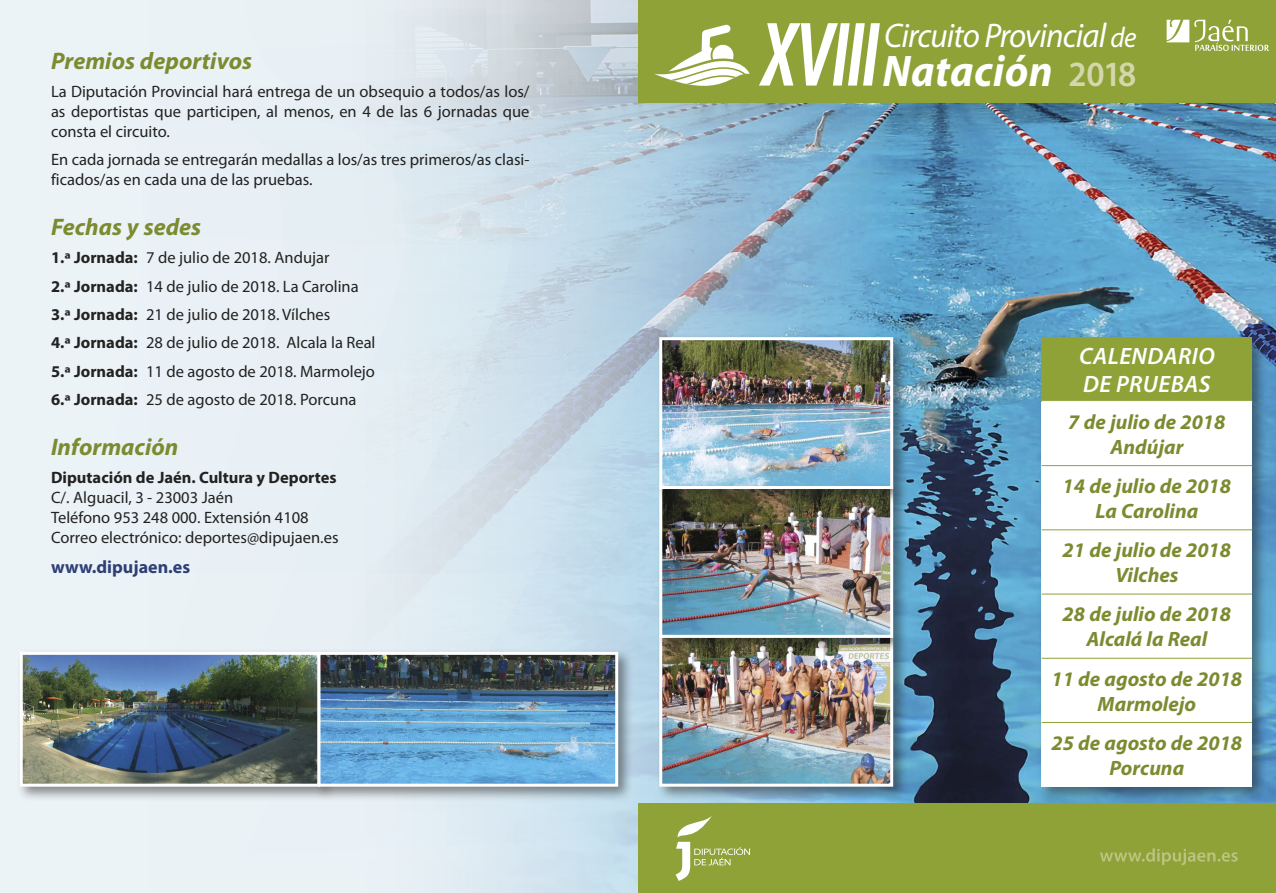
<style>
.page{position:relative;width:1276px;height:893px;background:#eaf2f6}
.page>*{position:absolute;margin:0;border:0;box-sizing:border-box;transform-origin:0 0}
.t1{font:italic 700 92.55px "Myriad Pro";letter-spacing:-.03em;color:#fff;scale:.67 1}
.t2{font:italic 700 44.4px "Myriad Pro";letter-spacing:.01em;color:#fff;scale:.96 1}
.t3{font:italic 34.35px "Myriad Pro";letter-spacing:-.025em;color:#fff;scale:.96 1}
.t4{font:italic 700 24px "Myriad Pro";color:#7b8b30}
.t5{font:italic 600 23.7px/28.5px "Myriad Pro";letter-spacing:.02em;color:#fff}
.t6{font:italic 700 20.85px/24.9px "Myriad Pro";color:#7b8b30;text-align:center}
.t7{font:700 18px "Myriad Pro";color:#2e3f76}
.t8{font:16.5px/19.8px "Myriad Pro";color:#222221}
.t9{font:700 16.5px "Myriad Pro";color:#222221}
.s1{font-weight:700}
.s2{font-size:28.65px}
.s3{font-weight:600;font-style:normal;font-size:35.55px;color:#d3d7ab}
</style>
<div class="page">
<img style="left:366px;top:0;width:910px;height:893px">
<div style="left:638px;top:804px;width:638px;height:89px;background:#8fa238"></div>
<svg style="left:675px;top:816px;width:75px;height:65px"></svg>
<svg style="left:1100px;top:848px;width:137px;height:17px"></svg>
<div style="left:638px;top:0;width:638px;height:102px;background:#8fa238"></div>
<svg style="left:654px;top:24px;width:96px;height:62px"></svg>
<svg style="left:1166px;top:20px;width:103px;height:31px"></svg>
<div style="left:656px;top:631px;width:252px;height:171px;background:#222221;opacity:.5"></div>
<img style="left:663px;top:653px;width:226px;height:130px">
<div style="left:659px;top:635px;width:234px;height:152px;border:3px solid #fff"></div>
<div style="left:656px;top:483px;width:252px;height:170px;background:#222221;opacity:.5"></div>
<div style="left:659px;top:486px;width:234px;height:152px;border:3px solid #fff"></div>
<div style="left:656px;top:334px;width:252px;height:170px;background:#222221;opacity:.5"></div>
<div style="left:659px;top:337px;width:234px;height:152px;border:3px solid #fff"></div>
<div style="left:16px;top:648px;width:320px;height:154px;background:#222221;opacity:.5"></div>
<img style="left:24px;top:656px;width:290px;height:127px">
<div style="left:20px;top:652px;width:300px;height:135px;border:3px solid #fff"></div>
<div style="left:314px;top:648px;width:319px;height:154px;background:#222221;opacity:.5"></div>
<div style="left:317px;top:652px;width:301px;height:135px;border:3px solid #fff"></div>
<div style="left:1038px;top:334px;width:229px;height:468px;background:#222221;opacity:.5"></div>
<div style="left:1041px;top:337px;width:211px;height:450px;background:#fff"></div>
<div style="left:1041px;top:337px;width:211px;height:64px;background:#8fa238"></div>
<hr style="left:1041px;top:465px;width:211px;height:1px;background:#8fa238">
<hr style="left:1041px;top:529px;width:211px;height:1px;background:#8fa238">
<hr style="left:1041px;top:594px;width:211px;height:1px;background:#8fa238">
<hr style="left:1041px;top:658px;width:211px;height:1px;background:#8fa238">
<hr style="left:1041px;top:722px;width:211px;height:1px;background:#8fa238">
<h3 class="t4" style="left:51px;top:48px;width:203px">Premios deportivos</h3>
<p class="t8" style="left:51px;top:82px;width:480px;text-align:justify">La Diputación Provincial hará entrega de un obsequio a todos/as los/ as deportistas que participen, al menos, en 4 de las 6 jornadas que consta el circuito.</p>
<p class="t8" style="left:51px;top:150px;width:480px">En cada jornada se entregarán medallas a los/as tres primeros/as clasi&shy;ficados/as en cada una de las pruebas.</p>
<h3 class="t4" style="left:51px;top:214px;width:152px">Fechas y sedes</h3>
<p class="t8" style="left:51px;top:244px;width:326px;line-height:28.3px"><span class="s1">1.ª Jornada:</span> 7 de julio de 2018. Andujar<br><span class="s1">2.ª Jornada:</span> 14 de julio de 2018. La Carolina <span class="s1">3.ª Jornada:</span> 21 de julio de 2018. Vílches<br><span class="s1">4.ª Jornada:</span> 28 de julio de 2018. Alcala la Real <span class="s1">5.ª Jornada:</span> 11 de agosto de 2018. Marmolejo <span class="s1">6.ª Jornada:</span> 25 de agosto de 2018. Porcuna</p>
<h3 class="t4" style="left:51px;top:434px;width:129px">Información</h3>
<p class="t9" style="left:51px;top:468px;width:287px">Diputación de Jaén. Cultura y Deportes</p>
<p class="t8" style="left:51px;top:488px;width:289px">C/. Alguacil, 3 - 23003 Jaén<br>Teléfono 953 248 000. Extensión 4108<br>Correo electrónico: deportes@dipujaen.es</p>
<p class="t7" style="left:51px;top:557px;width:141px">www.dipujaen.es</p>
<h1 class="t1" style="left:761px;top:3px;width:177px">XVIII</h1>
<h3 class="t3" style="left:884px;top:17px;width:265px">Circuito Provincial <span class="s2">de</span></h3>
<h2 class="t2" style="left:882px;top:46px;width:266px">Natación <span class="s3">2018</span></h2>
<h3 class="t5" style="left:1079px;top:342px;width:137px">CALENDARIO<br>DE PRUEBAS</h3>
<p class="t6" style="left:1068px;top:410px;width:159px">7 de julio de 2018<br>Andújar</p>
<p class="t6" style="left:1062px;top:474px;width:170px">14 de julio de 2018<br>La Carolina</p>
<p class="t6" style="left:1062px;top:538px;width:170px">21 de julio de 2018<br>Vilches</p>
<p class="t6" style="left:1062px;top:602px;width:170px">28 de julio de 2018<br>Alcalá la Real</p>
<p class="t6" style="left:1051px;top:667px;width:192px">11 de agosto de 2018<br>Marmolejo</p>
<p class="t6" style="left:1051px;top:731px;width:192px">25 de agosto de 2018<br>Porcuna</p>
</div>
